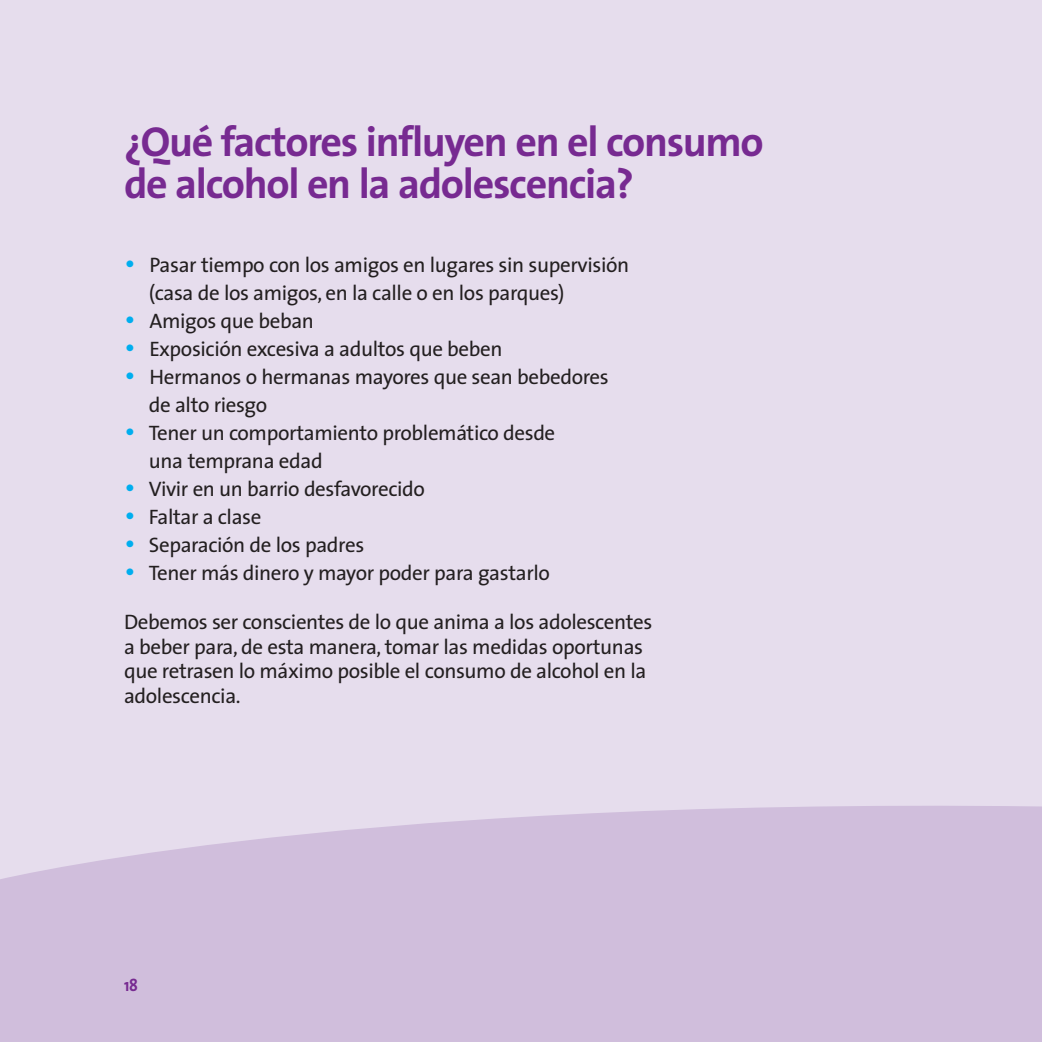
<style>
.page{position:relative;width:1042px;height:1042px;background:#e6dded}
.page>*{position:absolute;margin:0;border:0;box-sizing:border-box;transform-origin:0 0}
.t1{font:700 42px/42px "The Sans";letter-spacing:-.03em;color:#772a91}
.t2{font:21px/28px "The Sans";letter-spacing:-.02em;color:#231f20}
.t3{font:700 17.5px "The Sans";color:#772a91;scale:.9 1}
.s1{font-size:28px;color:#00aeef}
</style>
<div class="page">
<svg style="left:0;top:806px;width:1042px;height:236px;background:#d1c0dd"></svg>
<h1 class="t1" style="left:124px;top:124px;width:641px">¿Qué factores influyen en el consumo de alcohol en la adolescencia?</h1>
<p class="t2" style="left:149px;top:253px;width:482px;text-indent:-25px"><span class="s1">•</span> Pasar tiempo con los amigos en lugares sin supervisión (casa de los amigos, en la calle o en los parques)</p>
<p class="t2" style="left:124px;top:309px;width:191px"><span class="s1">•</span> Amigos que beban</p>
<p class="t2" style="left:124px;top:337px;width:380px"><span class="s1">•</span> Exposición excesiva a adultos que beben</p>
<p class="t2" style="left:149px;top:365px;width:461px;text-indent:-25px"><span class="s1">•</span> Hermanos o hermanas mayores que sean bebedores de alto riesgo</p>
<p class="t2" style="left:149px;top:421px;width:408px;text-indent:-25px"><span class="s1">•</span> Tener un comportamiento problemático desde una temprana edad</p>
<p class="t2" style="left:124px;top:477px;width:302px"><span class="s1">•</span> Vivir en un barrio desfavorecido</p>
<p class="t2" style="left:124px;top:505px;width:139px"><span class="s1">•</span> Faltar a clase</p>
<p class="t2" style="left:124px;top:533px;width:242px"><span class="s1">•</span> Separación de los padres</p>
<p class="t2" style="left:124px;top:561px;width:427px"><span class="s1">•</span> Tener más dinero y mayor poder para gastarlo</p>
<p class="t2" style="left:124px;top:612px;width:530px;line-height:24.5px">Debemos ser conscientes de lo que anima a los adolescentes a beber para, de esta manera, tomar las medidas oportunas que retrasen lo máximo posible el consumo de alcohol en la adolescencia.</p>
<p class="t3" style="left:124px;top:978px;width:17px">18</p>
</div>
